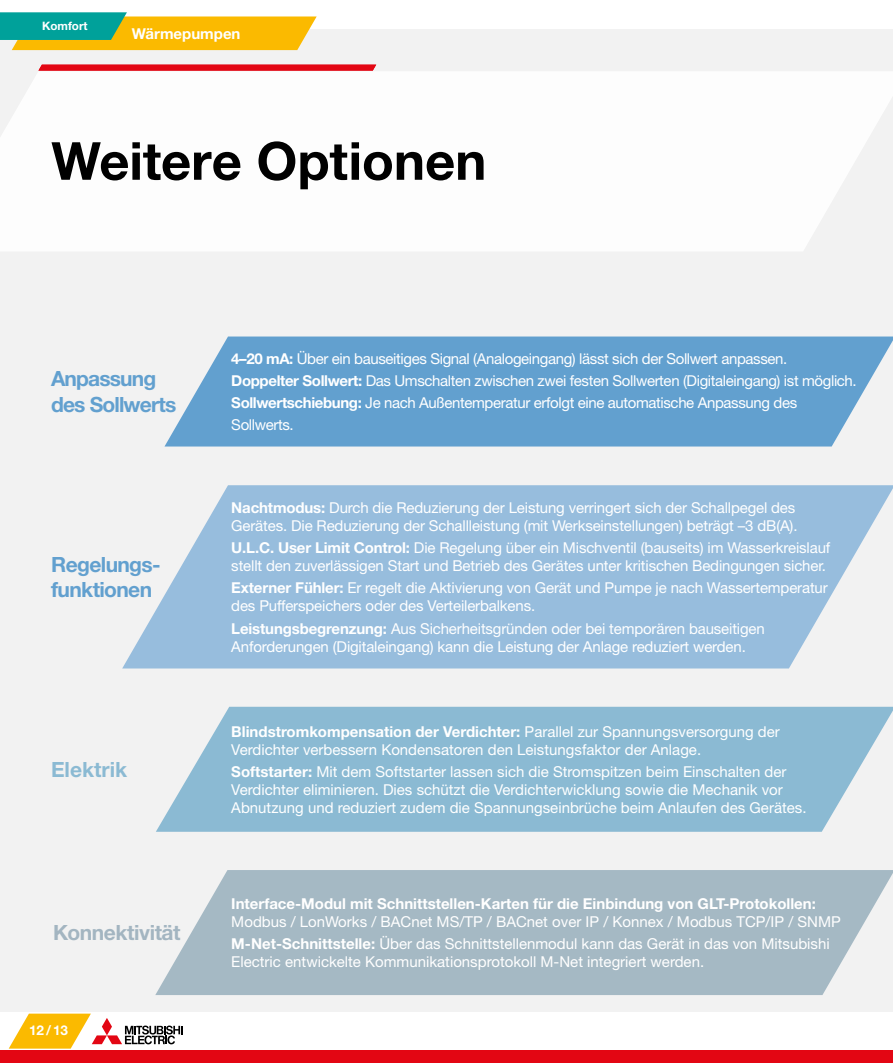
<style>
.page{position:relative;width:893px;height:1063px;background:#fff}
.page>*{position:absolute;margin:0;border:0;box-sizing:border-box;transform-origin:0 0}
.t1{font:700 52.5px "Helvetica Neue LT Std";color:#000}
.t2{font:700 21px/25.2px "Helvetica Neue LTW1 G";letter-spacing:-.035em;color:#62a0cf}
.t3{font:700 21px "Helvetica Neue LTW1 G";letter-spacing:-.02em;color:#a3b5c1}
.t4{font:700 21px "Helvetica Neue LTW1 G";color:#8bbad3}
.t5{font:15px/18px "Helvetica Neue LT Std";letter-spacing:-.01em;color:#fff}
.t6{font:700 15px "Helvetica Neue LT Std";color:#fff}
.t7{font:700 13.5px "Helvetica Neue LT Std";color:#fff}
.t8{font:700 11.55px "Helvetica Neue LT Std";color:#fff}
.s1{font-weight:700}
</style>
<div class="page">
<div style="left:0;top:30px;width:893px;height:1033px;background:#f2f2f2"></div>
<svg style="left:0;top:12px;width:317px;height:38px;background:#b6ba46"></svg>
<div style="left:0;top:1012px;width:893px;height:51px;background:#fff"></div>
<div style="left:0;top:1050px;width:893px;height:13px;background:#e30613"></div>
<svg style="left:9px;top:1014px;width:174px;height:35px"></svg>
<svg style="left:164px;top:337px;width:729px;height:110px;background:#6ea7d2"></svg>
<svg style="left:122px;top:485px;width:771px;height:184px;background:#a3c4df"></svg>
<svg style="left:155px;top:870px;width:738px;height:125px;background:#acbec8"></svg>
<svg style="left:156px;top:707px;width:737px;height:125px;background:#95bfd6"></svg>
<div style="left:0;top:72px;width:893px;height:179px;background:#fdfdfd"></div>
<svg style="left:38px;top:65px;width:338px;height:6px;background:#e30e1a"></svg>
<p class="t8" style="left:42px;top:19px;width:47px">Komfort</p>
<p class="t6" style="left:132px;top:24px;width:110px">Wärmepumpen</p>
<h1 class="t1" style="left:51px;top:129px;width:437px">Weitere Optionen</h1>
<h2 class="t2" style="left:51px;top:366px;width:127px">Anpassung des Sollwerts</h2>
<h2 class="t2" style="left:51px;top:552px;width:111px">Regelungs&shy;funktionen</h2>
<h2 class="t4" style="left:51px;top:756px;width:78px">Elektrik</h2>
<h2 class="t3" style="left:53px;top:920px;width:129px">Konnektivität</h2>
<p class="t7" style="left:29px;top:1022px;width:41px">12/13</p>
<p class="t5" style="left:231px;top:347px;width:627px;line-height:22.2px"><span class="s1">4–20 mA:</span> Über ein bauseitiges Signal (Analogeingang) lässt sich der Sollwert anpassen.<br><span class="s1">Doppelter Sollwert:</span> Das Umschalten zwischen zwei festen Sollwerten (Digitaleingang) ist möglich.<br><span class="s1">Sollwertschiebung:</span> Je nach Außentemperatur erfolgt eine automatische Anpassung des Sollwerts.</p>
<p class="t5" style="left:231px;top:498px;width:568px"><span class="s1">Nachtmodus:</span> Durch die Reduzierung der Leistung verringert sich der Schallpegel des<br>Gerätes. Die Reduzierung der Schallleistung (mit Werkseinstellungen) beträgt –3 dB(A).</p>
<p class="t5" style="left:231px;top:539px;width:600px"><span class="s1">U.L.C. User Limit Control:</span> Die Regelung über ein Mischventil (bauseits) im Wasserkreislauf stellt den zuverlässigen Start und Betrieb des Gerätes unter kritischen Bedingungen sicher.</p>
<p class="t5" style="left:231px;top:579px;width:598px"><span class="s1">Externer Fühler:</span> Er regelt die Aktivierung von Gerät und Pumpe je nach Wassertemperatur des Pufferspeichers oder des Verteilerbalkens.</p>
<p class="t5" style="left:231px;top:619px;width:535px"><span class="s1">Leistungsbegrenzung:</span> Aus Sicherheitsgründen oder bei temporären bauseitigen<br>Anforderungen (Digitaleingang) kann die Leistung der Anlage reduziert werden.</p>
<p class="t5" style="left:231px;top:722px;width:550px"><span class="s1">Blindstromkompensation der Verdichter:</span> Parallel zur Spannungsversorgung der<br>Verdichter verbessern Kondensatoren den Leistungsfaktor der Anlage.</p>
<p class="t5" style="left:231px;top:762px;width:577px"><span class="s1">Softstarter:</span> Mit dem Softstarter lassen sich die Stromspitzen beim Einschalten der<br>Verdichter eliminieren. Dies schützt die Verdichterwicklung sowie die Mechanik vor<br>Abnutzung und reduziert zudem die Spannungseinbrüche beim Anlaufen des Gerätes.</p>
<p class="t6" style="left:231px;top:894px;width:586px">Interface-Modul mit Schnittstellen-Karten für die Einbindung von GLT-Protokollen:</p>
<p class="t5" style="left:231px;top:910px;width:611px;line-height:22.2px">Modbus / LonWorks / BACnet MS/TP / BACnet over IP / Konnex / Modbus TCP/IP / SNMP<br><span class="s1">M-Net-Schnittstelle:</span> Über das Schnittstellenmodul kann das Gerät in das von Mitsubishi</p>
<p class="t5" style="left:231px;top:952px;width:474px">Electric entwickelte Kommunikationsprotokoll M-Net integriert werden.</p>
</div>
